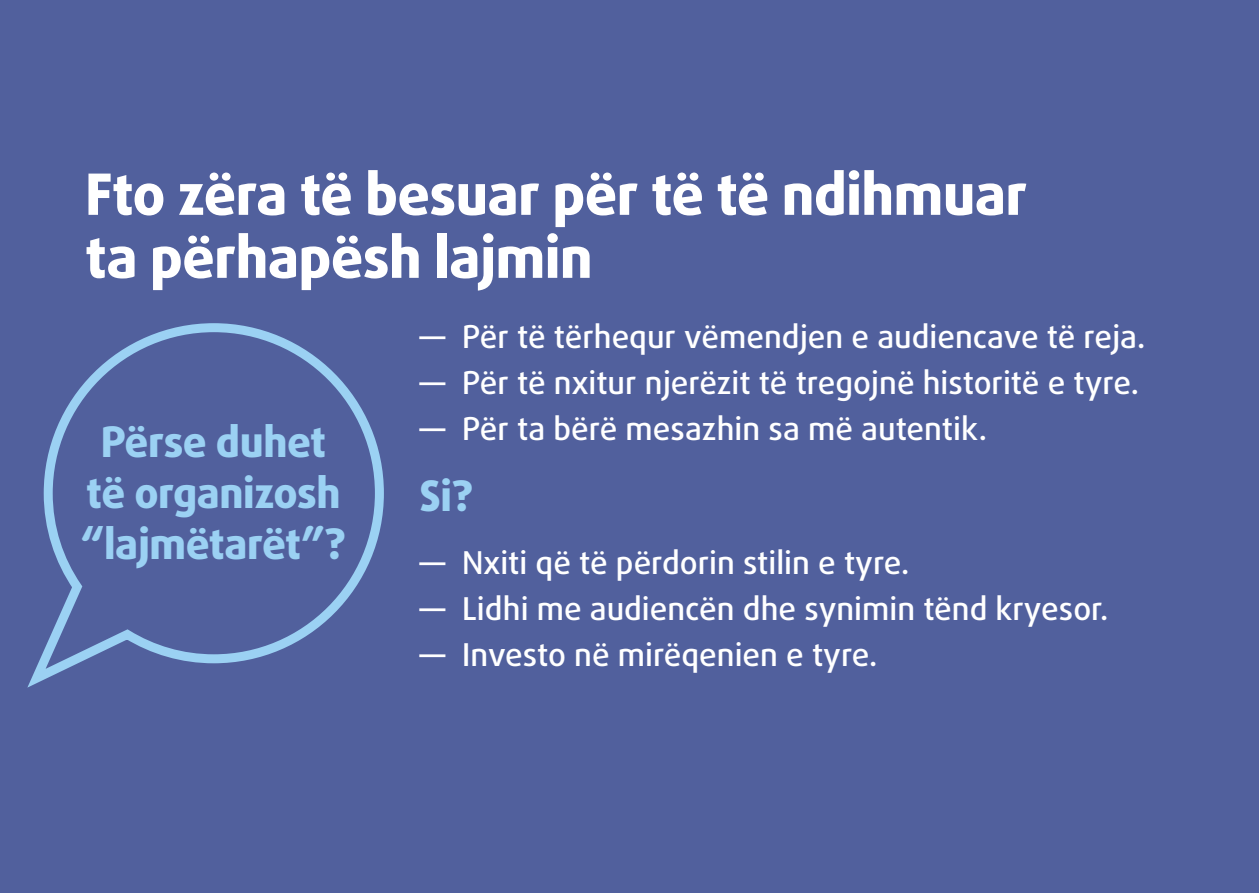
<style>
.page{position:relative;width:1259px;height:893px;background:#51609d}
.page>*{position:absolute;margin:0;border:0;box-sizing:border-box;transform-origin:0 0}
.Headline{font:800 57px/63px "Daxline Pro";letter-spacing:-.01em;color:#fff}
.Highlights_question{font:800 42px/51px "Daxline Pro";letter-spacing:-.01em;color:#9bd1f3;text-align:center}
.HOW{font:800 42px "Daxline Pro";color:#9bd1f3}
.t1{font:500 31.5px "Daxline Pro";color:#fff}
</style>
<div class="page">
<svg style="left:27px;top:323px;width:357px;height:365px"></svg>
<p class="Headline" style="left:85px;top:163px;width:944px">Fto zëra të besuar për të të ndihmuar ta përhapësh lajmin</p>
<p class="Highlights_question" style="left:81px;top:416px;width:267px">Përse duhet të organizosh “lajmëtarët”?</p>
<p class="t1" style="left:420px;top:316px;width:727px">― Për të tërhequr vëmendjen e audiencave të reja.</p>
<p class="t1" style="left:420px;top:362px;width:721px">― Për të nxitur njerëzit të tregojnë historitë e tyre.</p>
<p class="t1" style="left:420px;top:408px;width:569px">― Për ta bërë mesazhin sa më autentik.</p>
<p class="HOW" style="left:420px;top:468px;width:55px">Si?</p>
<p class="t1" style="left:420px;top:542px;width:491px">― Nxiti që të përdorin stilin e tyre.</p>
<p class="t1" style="left:420px;top:588px;width:690px">― Lidhi me audiencën dhe synimin tënd kryesor.</p>
<p class="t1" style="left:420px;top:634px;width:459px">― Investo në mirëqenien e tyre.</p>
</div>
